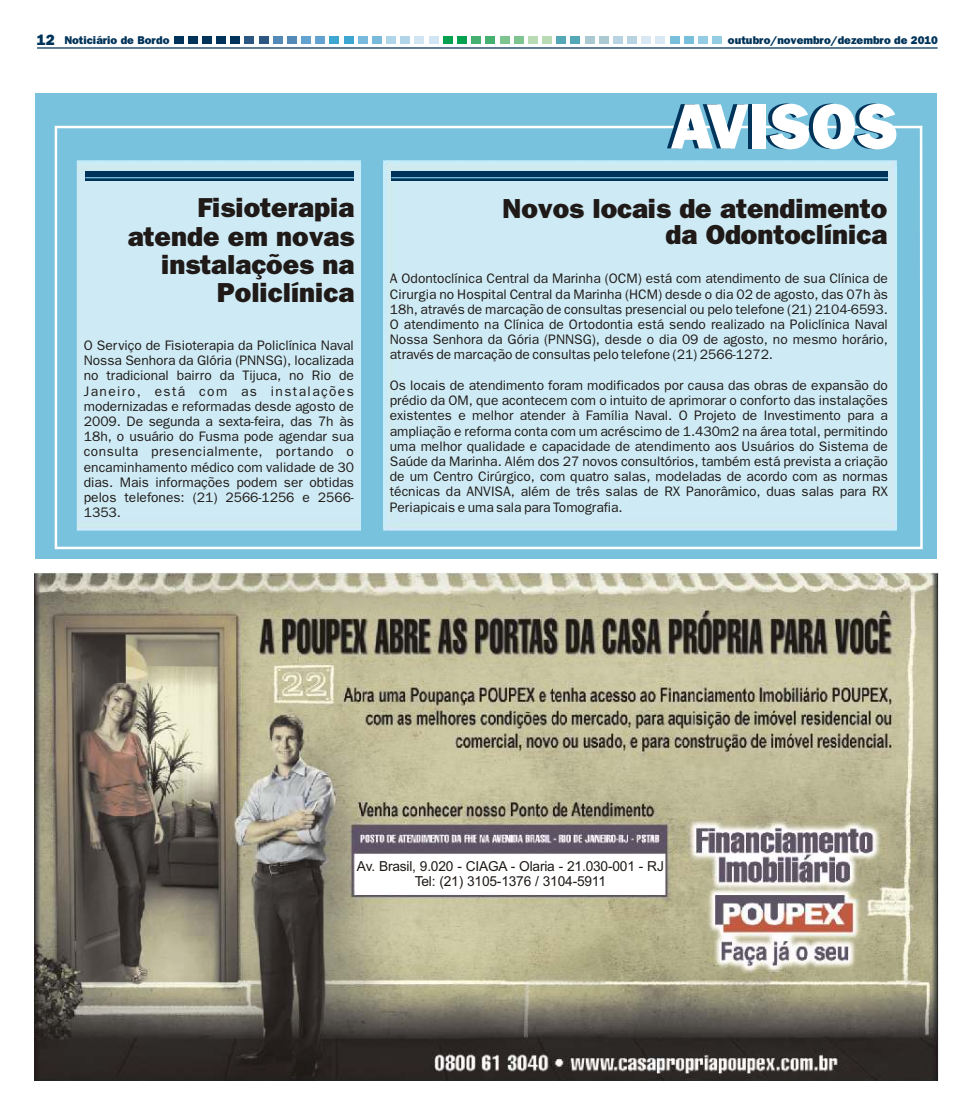
<style>
.page{position:relative;width:975px;height:1117px;background:#fff}
.page>*{position:absolute;margin:0;border:0;box-sizing:border-box;transform-origin:0 0}
.t1{font:800 64.12px "Frankfurt Gothic";color:#003359}
.t2{font:800 27.5px/28.2px "Frankfurt Gothic";color:#1f1a17;text-align:right}
.t3{font:13.75px/15.2px "Frankfurt Gothic";color:#1f1a17;text-align:justify}
.t4{font:13.75px/15.4px "Arial";letter-spacing:-.015em;color:#1f1a17;text-align:center}
.t5{font:800 11.25px "Frankfurt Gothic";color:#003359}
.s1{font-size:15px}
</style>
<div class="page">
<div style="left:36px;top:93px;width:901px;height:465px;background:#78c2de"></div>
<hr style="left:37px;top:47px;width:901px;height:2px;background:#003359">
<svg style="left:54px;top:125px;width:869px;height:425px"></svg>
<img style="left:35px;top:572px;width:904px;height:508px">
<div style="left:356px;top:857px;width:308px;height:35px;background:#fff"></div>
<div style="left:202px;top:36px;width:9px;height:8px;background:#003359"></div>
<div style="left:216px;top:36px;width:10px;height:8px;background:#003359"></div>
<div style="left:231px;top:36px;width:9px;height:8px;background:#003359"></div>
<div style="left:245px;top:36px;width:9px;height:8px;background:#2b5782"></div>
<div style="left:259px;top:36px;width:9px;height:8px;background:#2b5782"></div>
<div style="left:273px;top:36px;width:9px;height:8px;background:#548ab8"></div>
<div style="left:287px;top:36px;width:10px;height:8px;background:#548ab8"></div>
<div style="left:301px;top:36px;width:10px;height:8px;background:#63a3d1"></div>
<div style="left:316px;top:36px;width:9px;height:8px;background:#63a3d1"></div>
<div style="left:330px;top:36px;width:9px;height:8px;background:#3da6d1"></div>
<div style="left:344px;top:36px;width:9px;height:8px;background:#3da6d1"></div>
<div style="left:358px;top:36px;width:9px;height:8px;background:#78badb"></div>
<div style="left:372px;top:36px;width:10px;height:8px;background:#78badb"></div>
<div style="left:387px;top:36px;width:9px;height:8px;background:#b0d4e8"></div>
<div style="left:401px;top:36px;width:9px;height:8px;background:#b0d4e8"></div>
<div style="left:415px;top:36px;width:9px;height:8px;background:#d1e6f2"></div>
<div style="left:429px;top:36px;width:9px;height:8px;background:#d1e6f2"></div>
<div style="left:443px;top:36px;width:9px;height:8px;background:#00a14f"></div>
<div style="left:457px;top:36px;width:10px;height:8px;background:#00a14f"></div>
<div style="left:472px;top:36px;width:9px;height:8px;background:#45b070"></div>
<div style="left:486px;top:36px;width:9px;height:8px;background:#45b070"></div>
<div style="left:500px;top:36px;width:9px;height:8px;background:#7dc48f"></div>
<div style="left:514px;top:36px;width:9px;height:8px;background:#7dc48f"></div>
<div style="left:528px;top:36px;width:9px;height:8px;background:#b8dbb3"></div>
<div style="left:542px;top:36px;width:10px;height:8px;background:#b8dbb3"></div>
<div style="left:557px;top:36px;width:9px;height:8px;background:#54a8b5"></div>
<div style="left:571px;top:36px;width:9px;height:8px;background:#54a8b5"></div>
<div style="left:585px;top:36px;width:9px;height:8px;background:#abc9d1"></div>
<div style="left:599px;top:36px;width:9px;height:8px;background:#abc9d1"></div>
<div style="left:613px;top:36px;width:10px;height:8px;background:#b8d4e3"></div>
<div style="left:627px;top:36px;width:10px;height:8px;background:#b8d4e3"></div>
<div style="left:642px;top:36px;width:9px;height:8px;background:#d9e8f2"></div>
<div style="left:656px;top:36px;width:9px;height:8px;background:#d9e8f2"></div>
<div style="left:670px;top:36px;width:9px;height:8px;background:#78bfdb"></div>
<div style="left:684px;top:36px;width:9px;height:8px;background:#78bfdb"></div>
<div style="left:698px;top:36px;width:10px;height:8px;background:#94cce3"></div>
<div style="left:713px;top:36px;width:9px;height:8px;background:#94cce3"></div>
<div style="left:188px;top:36px;width:10px;height:8px;background:#003359"></div>
<div style="left:175px;top:36px;width:9px;height:8px;background:#003359"></div>
<p class="t5" style="left:37px;top:37px;width:134px"><span class="s1">12</span> Noticiário de Bordo</p>
<p class="t5" style="left:728px;top:37px;width:212px">outubro/novembro/dezembro de 2010</p>
<h1 class="t1" style="left:666px;top:103px;width:230px">AVISOS</h1>
<h2 class="t2" style="left:128px;top:196px;width:228px">Fisioterapia atende em novas instalações na<br>Policlínica</h2>
<h2 class="t2" style="left:502px;top:197px;width:387px;line-height:26.6px">Novos locais de atendimento da Odontoclínica</h2>
<p class="t3" style="left:390px;top:272px;width:500px">A Odontoclínica Central da Marinha (OCM) está com atendimento de sua Clínica de Cirurgia no Hospital Central da Marinha (HCM) desde o dia 02 de agosto, das 07h às 18h, através de marcação de consultas presencial ou pelo telefone (21) 2104-6593.<br>O atendimento na Clínica de Ortodontia está sendo realizado na Policlínica Naval Nossa Senhora da Gória (PNNSG), desde o dia 09 de agosto, no mesmo horário, através de marcação de consultas pelo telefone (21) 2566-1272.</p>
<p class="t3" style="left:390px;top:378px;width:500px">Os locais de atendimento foram modificados por causa das obras de expansão do prédio da OM, que acontecem com o intuito de aprimorar o conforto das instalações existentes e melhor atender à Família Naval. O Projeto de Investimento para a ampliação e reforma conta com um acréscimo de 1.430m2 na área total, permitindo uma melhor qualidade e capacidade de atendimento aos Usuários do Sistema de Saúde da Marinha. Além dos 27 novos consultórios, também está prevista a criação de um Centro Cirúrgico, com quatro salas, modeladas de acordo com as normas técnicas da ANVISA, além de três salas de RX Panorâmico, duas salas para RX Periapicais e uma sala para Tomografia.</p>
<p class="t3" style="left:84px;top:339px;width:272px">O Serviço de Fisioterapia da Policlínica Naval Nossa Senhora da Glória (PNNSG), localizada no tradicional bairro da Tijuca, no Rio de Janeiro, está com as instalações modernizadas e reformadas desde agosto de 2009. De segunda a sexta-feira, das 7h às 18h, o usuário do Fusma pode agendar sua consulta presencialmente, portando o encaminhamento médico com validade de 30 dias. Mais informações podem ser obtidas pelos telefones: (21) 2566-1256 e 2566- 1353.</p>
<p class="t4" style="left:357px;top:859px;width:308px">Av. Brasil, 9.020 - CIAGA - Olaria - 21.030-001 - RJ<br>Tel: (21) 3105-1376 / 3104-5911</p>
</div>
